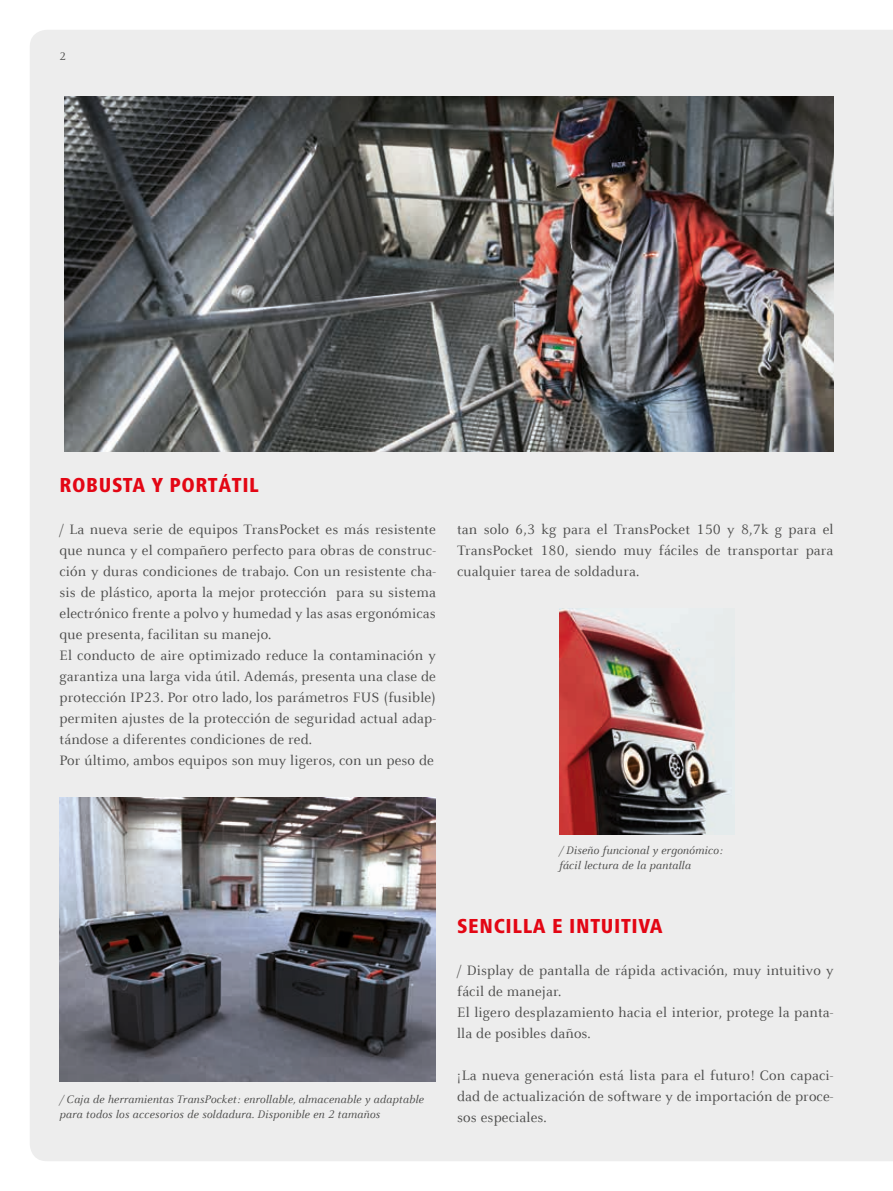
<style>
.page{position:relative;width:893px;height:1191px;background:#fff}
.page>*{position:absolute;margin:0;border:0;box-sizing:border-box;transform-origin:0 0}
.t1{font:800 condensed 21px "Frutiger Next LTW1 G";letter-spacing:.03em;color:#e30614}
.t2{font:15px/21px "Celeste Offc Pro";letter-spacing:.01em;color:#4b4b4a}
.t3{font:italic 12px/15px "Celeste Offc Pro";letter-spacing:.01em;color:#4b4b4a}
.t4{font:12px "Celeste Offc Pro";color:#4b4b4a}
</style>
<div class="page">
<div style="left:30px;top:30px;width:863px;height:1131px;background:#ededed"></div>
<img style="left:60px;top:797px;width:376px;height:284px">
<img style="left:559px;top:608px;width:176px;height:226px">
<img style="left:64px;top:97px;width:769px;height:354px">
<p class="t4" style="left:60px;top:48px;width:8px">2</p>
<h1 class="t1" style="left:60px;top:472px;width:201px">ROBUSTA Y PORTÁTIL</h1>
<p class="t2" style="left:60px;top:518px;width:378px">/ La nueva serie de equipos TransPocket es más resistente que nunca y el compañero perfecto para obras de construc&shy;ción y duras condiciones de trabajo. Con un resistente cha&shy;sis de plástico, aporta la mejor protección para su sistema electrónico frente a polvo y humedad y las asas ergonómicas que presenta, facilitan su manejo.<br>El conducto de aire optimizado reduce la contaminación y garantiza una larga vida útil. Además, presenta una clase de protección IP23. Por otro lado, los parámetros FUS (fusible) permiten ajustes de la protección de seguridad actual adap&shy;tándose a diferentes condiciones de red.<br>Por último, ambos equipos son muy ligeros, con un peso de</p>
<p class="t2" style="left:457px;top:518px;width:378px;text-align:justify">tan solo 6,3 kg para el TransPocket 150 y 8,7k g para el TransPocket 180, siendo muy fáciles de transportar para cualquier tarea de soldadura.</p>
<p class="t3" style="left:60px;top:1091px;width:366px">/ Caja de herramientas TransPocket: enrollable, almacenable y adaptable para todos los accesorios de soldadura. Disponible en 2 tamaños</p>
<p class="t3" style="left:559px;top:842px;width:165px">/ Diseño funcional y ergonómico: fácil lectura de la pantalla</p>
<h1 class="t1" style="left:457px;top:913px;width:207px">SENCILLA E INTUITIVA</h1>
<p class="t2" style="left:457px;top:959px;width:378px">/ Display de pantalla de rápida activación, muy intuitivo y fácil de manejar.<br>El ligero desplazamiento hacia el interior, protege la panta&shy;lla de posibles daños.</p>
<p class="t2" style="left:457px;top:1064px;width:378px;text-align:justify">¡La nueva generación está lista para el futuro! Con capaci&shy;dad de actualización de software y de importación de proce&shy;sos especiales.</p>
</div>
